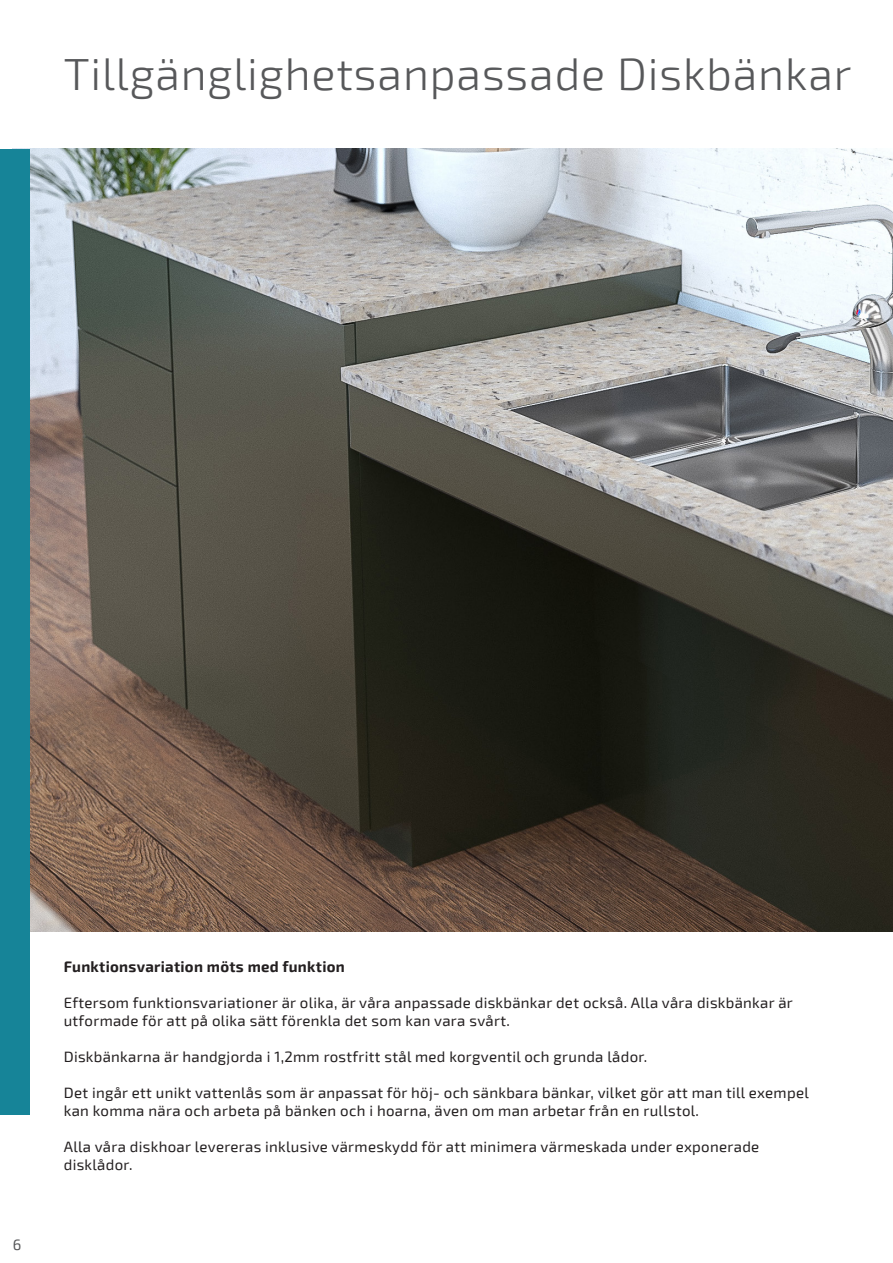
<style>
.page{position:relative;width:893px;height:1263px;background:#fff}
.page>*{position:absolute;margin:0;border:0;box-sizing:border-box;transform-origin:0 0}
.Produkt-Rubrik{font:300 45px "Exo 2";letter-spacing:.02em;color:#57585a}
.t1{font:15px/18px "Exo 2";letter-spacing:.02em;color:#231f20}
.t2{font:700 15px "Exo 2";letter-spacing:.02em;color:#231f20}
.t3{font:15px "Exo 2";color:#57585a}
</style>
<div class="page">
<img style="left:30px;top:149px;width:863px;height:782px">
<div style="left:0;top:149px;width:30px;height:965px;background:#168498"></div>
<p class="Produkt-Rubrik" style="left:64px;top:48px;width:789px">Tillgänglighetsanpassade Diskbänkar</p>
<p class="t3" style="left:13px;top:1236px;width:10px">6</p>
<p class="t2" style="left:64px;top:957px;width:283px">Funktionsvariation möts med funktion</p>
<p class="t1" style="left:64px;top:993px;width:731px">Eftersom funktionsvariationer är olika, är våra anpassade diskbänkar det också. Alla våra diskbänkar är utformade för att på olika sätt förenkla det som kan vara svårt.</p>
<p class="t1" style="left:64px;top:1047px;width:585px">Diskbänkarna är handgjorda i 1,2mm rostfritt stål med korgventil och grunda lådor.</p>
<p class="t1" style="left:64px;top:1083px;width:747px">Det ingår ett unikt vattenlås som är anpassat för höj- och sänkbara bänkar, vilket gör att man till exempel kan komma nära och arbeta på bänken och i hoarna, även om man arbetar från en rullstol.</p>
<p class="t1" style="left:64px;top:1137px;width:697px">Alla våra diskhoar levereras inklusive värmeskydd för att minimera värmeskada under exponerade disklådor.</p>
</div>
